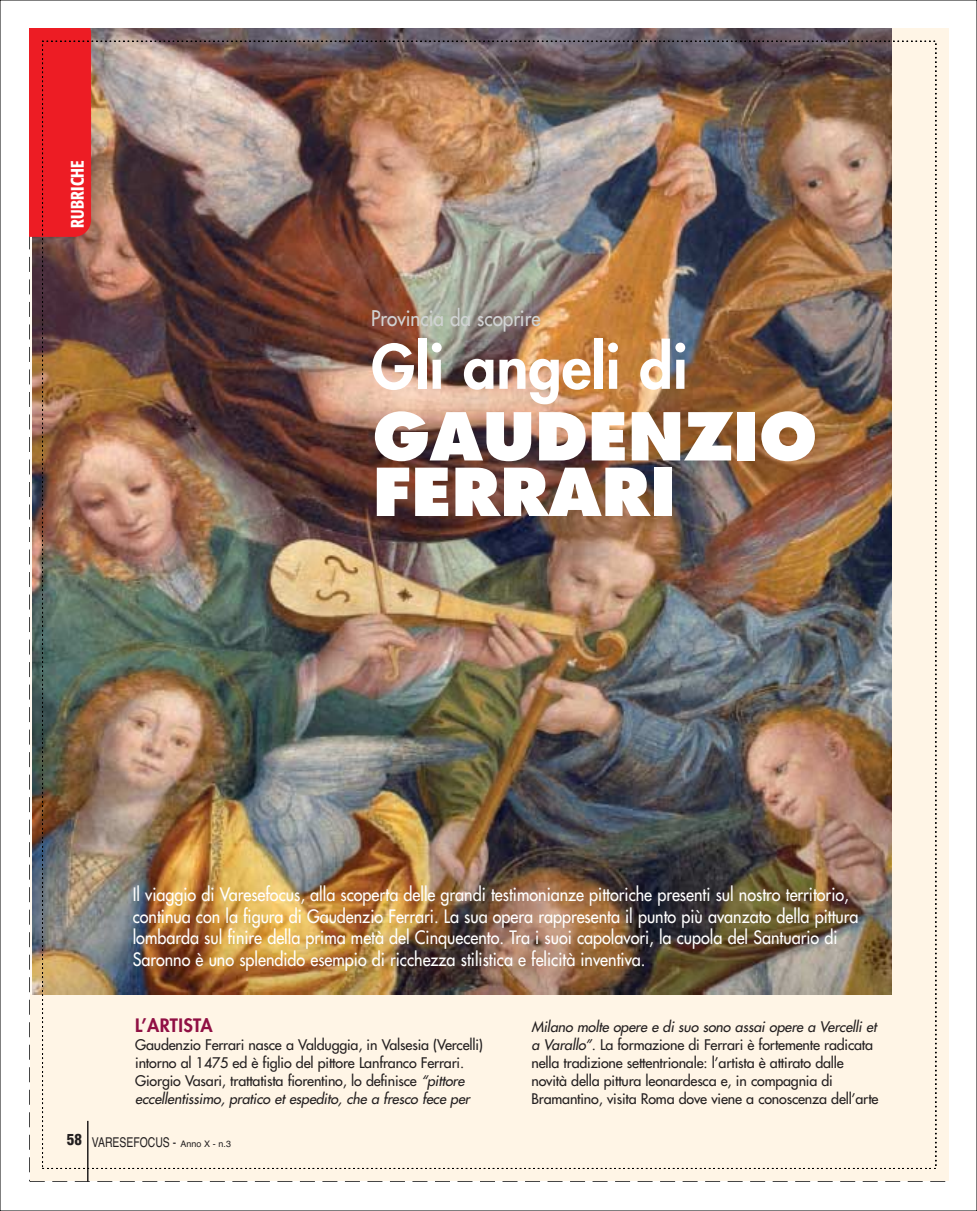
<style>
.page{position:relative;width:977px;height:1211px;background:#fff}
.page>*{position:absolute;margin:0;border:0;box-sizing:border-box;transform-origin:0 0}
.t1{font:800 64.2px/55.5px "Futura";color:#fff}
.t2{font:800 59.25px "Futura";color:#fff}
.t3{font:21px "Futura";color:#d1d3d4;scale:.9 1}
.t4{font:18px/21.9px "Futura";color:#fff;scale:.9 1}
.t5{font:800 18px "Futura";letter-spacing:.02em;color:#901044}
.t6{font:500 condensed 18px "Formata";letter-spacing:.02em;color:#fff;scale:.9 1}
.t7{font:14.25px/18px "Futura";letter-spacing:-.01em;color:#231f20}
.t8{font:13.5px "Helvetica";color:#231f20;scale:.77 1}
.s1{font-style:italic}
.s2{font-weight:900;font-stretch:condensed;font-size:15px}
.s3{font-size:9px}
</style>
<div class="page">
<div style="left:30px;top:28px;width:918px;height:1153px;background:#fff5e6"></div>
<img style="left:33px;top:28px;width:858px;height:966px">
<hr style="left:87px;top:1120px;width:1px;height:61px;background:#231f20">
<div style="left:30px;top:28px;width:61px;height:209px;background:#ed1c24"></div>
<img style="left:42px;top:41px;width:894px;height:1127px">
<p class="t6" style="left:70px;top:228px;width:77px;rotate:-90deg">RUBRICHE</p>
<h3 class="t3" style="left:371px;top:307px;width:190px">Provincia da scoprire</h3>
<h2 class="t2" style="left:371px;top:338px;width:318px">Gli angeli di</h2>
<h1 class="t1" style="left:373px;top:414px;width:446px">GAUDENZIO<br>FERRARI</h1>
<p class="t4" style="left:133px;top:884px;width:808px">Il viaggio di Varesefocus, alla scoperta delle grandi testimonianze pittoriche presenti sul nostro territorio, continua con la figura di Gaudenzio Ferrari. La sua opera rappresenta il punto più avanzato della pittura lombarda sul finire della prima metà del Cinquecento. Tra i suoi capolavori, la cupola del Santuario di Saronno è uno splendido esempio di ricchezza stilistica e felicità inventiva.</p>
<p class="t5" style="left:135px;top:1016px;width:79px">L’ARTISTA</p>
<p class="t7" style="left:135px;top:1036px;width:349px">Gaudenzio Ferrari nasce a Valduggia, in Valsesia (Vercelli) intorno al 1475 ed è figlio del pittore Lanfranco Ferrari.<br>Giorgio Vasari, trattatista fiorentino, lo definisce <span class="s1">“pittore eccellentissimo, pratico et espedito, che a fresco fece per</span></p>
<p class="t7" style="left:531px;top:1018px;width:349px"><span class="s1">Milano molte opere e di suo sono assai opere a Vercelli et a Varallo”</span>. La formazione di Ferrari è fortemente radicata nella tradizione settentrionale: l’artista è attirato dalle novità della pittura leonardesca e, in compagnia di Bramantino, visita Roma dove viene a conoscenza dell’arte</p>
<p class="t8" style="left:67px;top:1137px;width:215px"><span class="s2">58</span> VARESEFOCUS - <span class="s3">Anno X - n.3</span></p>
</div>
